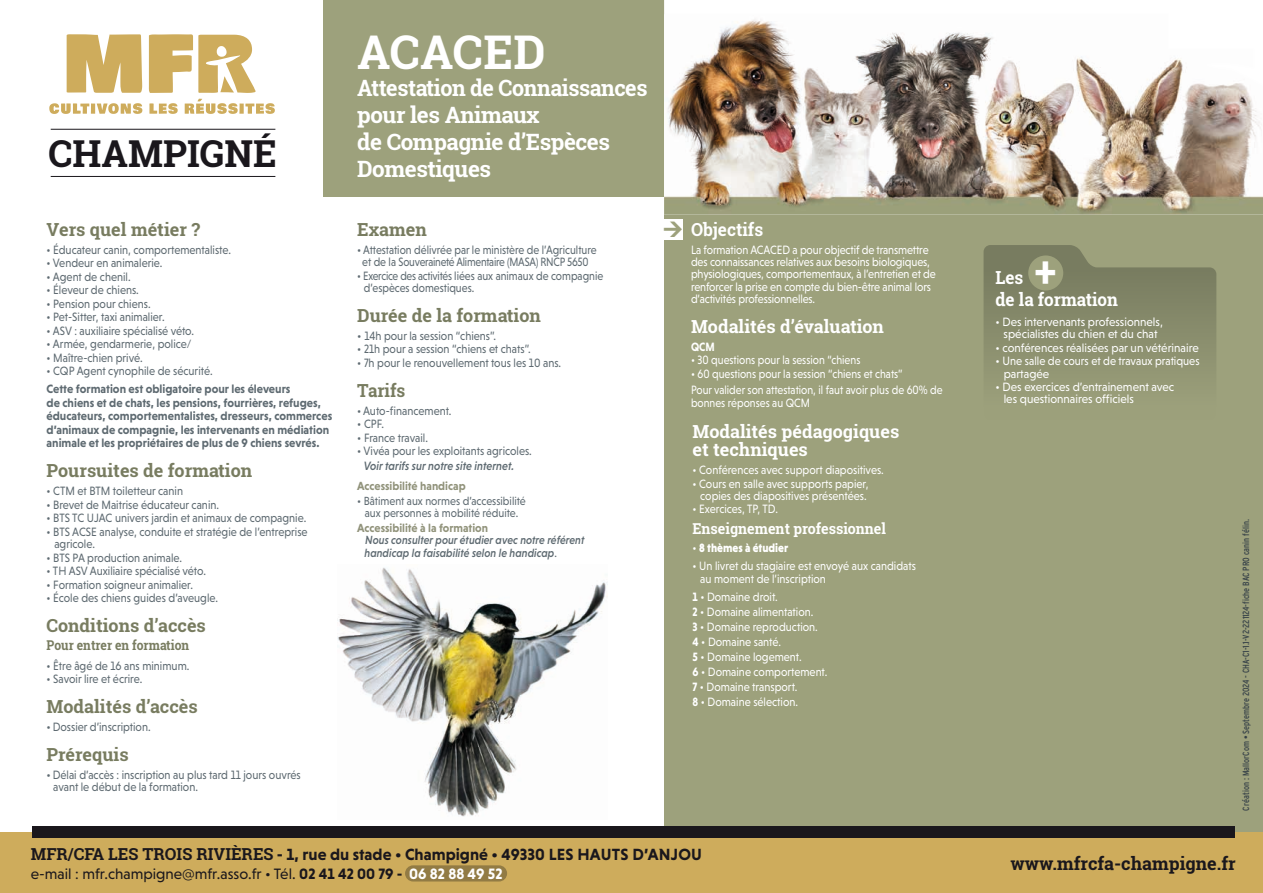
<style>
.page{position:relative;width:1263px;height:893px;background:#fff}
.page>*{position:absolute;margin:0;border:0;box-sizing:border-box;transform-origin:0 0}
.t1{font:700 46.5px "Roboto Slab";letter-spacing:.01em;color:#fff}
.t2{font:700 42px "Roboto Slab";color:#fff;scale:.95 1}
.t3{font:700 37.05px "Roboto Slab";color:#1a171c}
.t4{font:700 22.5px/27px "Roboto Slab";letter-spacing:-.02em;color:#fff;scale:.96 1}
.t5{font:700 18px "Roboto Slab";color:#787c60}
.t6{font:700 18px/18px "Roboto Slab";color:#fff}
.t7{font:700 18px "Roboto Slab";color:#fff;scale:.95 1}
.t8{font:700 18px "Roboto Slab";color:#1a171c}
.t9{font:700 18px "Roboto Slab";color:#787c60;scale:.95 1}
.t10{font:700 16.5px "Niveau Grotesk";color:#1a171c}
.t11{font:15.3px "Niveau Grotesk";color:#1a171c}
.t12{font:700 15px "Roboto Slab";color:#fff;scale:.95 1}
.t13{font:700 13.5px "Roboto Slab";color:#787c60;scale:.9 1}
.t14{font:12.3px/12.3px "Niveau Grotesk";color:#5e6a71;scale:.9 1}
.t15{font:12.3px/15px "Niveau Grotesk";color:#fff;scale:.9 1}
.t16{font:700 12.3px/13.5px "Niveau Grotesk";color:#5e6a71;scale:.95 1}
.t17{font:12.3px/12.3px "Niveau Grotesk";color:#fff;scale:.89 1}
.t18{font:12.3px/12.3px "Niveau Grotesk";color:#fff;scale:.95 1}
.t19{font:12.3px/16.5px "Niveau Grotesk";color:#fff;scale:.87 1}
.t20{font:12.3px/12.3px "Niveau Grotesk";color:#5e6a71;scale:.95 1}
.t21{font:12.3px/12.3px "Niveau Grotesk";color:#5e6a71;scale:.85 1}
.t22{font:italic 500 12.3px "Niveau Grotesk";color:#5e6a71;scale:.9 1}
.t23{font:900 12.3px "Niveau Grotesk";color:#fff;scale:.9 1}
.t24{font:700 12.3px "Niveau Grotesk";color:#fff;scale:.87 1}
.t25{font:italic 500 12px/12.3px "Niveau Grotesk";color:#5e6a71;scale:.9 1}
.t26{font:12px/12.3px "Niveau Grotesk";color:#5e6a71;text-align:center;scale:.9 1}
.t27{font:700 12px "Niveau Grotesk";color:#91937b;scale:.95 1}
.t28{font:9px "Interstate Condensed";color:#354047}
.s1{font-weight:400;font-style:normal}
.s2{font-weight:400}
.s3{font-weight:700}
.s4{font-family:"Roboto Slab"}
.s5{font-weight:700;color:#fff}
</style>
<div class="page">
<div style="left:664px;top:0;width:599px;height:838px;background:#9da17c"></div>
<div style="left:323px;top:0;width:341px;height:196px;background:#9da17c"></div>
<div style="left:0;top:832px;width:1263px;height:61px;background:#ceac5c"></div>
<img style="left:664px;top:0;width:599px;height:215px">
<div style="left:32px;top:827px;width:1202px;height:11px;background:#1a171c"></div>
<svg style="left:49px;top:103px;width:93px;height:11px"></svg>
<svg style="left:149px;top:103px;width:29px;height:11px"></svg>
<svg style="left:185px;top:99px;width:90px;height:15px"></svg>
<svg style="left:67px;top:34px;width:75px;height:59px;background:#d3b56f"></svg>
<svg style="left:149px;top:34px;width:107px;height:59px"></svg>
<hr style="left:51px;top:129px;width:224px;height:1px;background:#1a171c">
<hr style="left:51px;top:176px;width:224px;height:1px;background:#1a171c">
<div style="left:662px;top:219px;width:20px;height:21px;background:#fff"></div>
<svg style="left:983px;top:245px;width:233px;height:126px"></svg>
<div style="left:1028px;top:255px;width:35px;height:35px;background:#9da17c;border-radius:50%"></div>
<div style="left:405px;top:865px;width:102px;height:16px;background:#927b44;border-radius:8px"></div>
<img style="left:337px;top:567px;width:270px;height:250px">
<h3 class="t3" style="left:48px;top:128px;width:230px">CHAMPIGNÉ</h3>
<h3 class="t5" style="left:47px;top:217px;width:155px">Vers quel métier ?</h3>
<p class="t14" style="left:47px;top:243px;width:207px">• Éducateur canin, comportementaliste.</p>
<p class="t14" style="left:47px;top:257px;width:130px">• Vendeur en animalerie.</p>
<p class="t14" style="left:47px;top:270px;width:95px">• Agent de chenil.</p>
<p class="t14" style="left:47px;top:284px;width:104px">• Éleveur de chiens.</p>
<p class="t14" style="left:47px;top:297px;width:117px">• Pension pour chiens.</p>
<p class="t14" style="left:47px;top:311px;width:133px">• Pet-Sitter, taxi animalier.</p>
<p class="t14" style="left:47px;top:324px;width:166px">• ASV : auxiliaire spécialisé véto.</p>
<p class="t14" style="left:47px;top:338px;width:163px">• Armée, gendarmerie, police/</p>
<p class="t14" style="left:47px;top:351px;width:108px">• Maître-chien privé.</p>
<p class="t14" style="left:47px;top:365px;width:186px">• CQP Agent cynophile de sécurité.</p>
<p class="t16" style="left:47px;top:382px;width:302px">Cette formation est obligatoire pour les éleveurs<br>de chiens et de chats, les pensions, fourrières, refuges, éducateurs, comportementalistes, dresseurs, commerces d’animaux de compagnie, les intervenants en médiation animale et les propriétaires de plus de 9 chiens sevrés.</p>
<h3 class="t5" style="left:47px;top:458px;width:207px">Poursuites de formation</h3>
<p class="t14" style="left:47px;top:485px;width:153px">• CTM et BTM toiletteur canin</p>
<p class="t14" style="left:47px;top:498px;width:193px">• Brevet de Maitrise éducateur canin.</p>
<p class="t14" style="left:47px;top:512px;width:290px">• BTS TC UJAC univers jardin et animaux de compagnie.</p>
<p class="t14" style="left:54px;top:525px;width:283px;text-indent:-8px">• BTS ACSE analyse, conduite et stratégie de l’entreprise agricole.</p>
<p class="t14" style="left:47px;top:551px;width:152px">• BTS PA production animale.</p>
<p class="t14" style="left:47px;top:565px;width:179px">• TH ASV Auxiliaire spécialisé véto.</p>
<p class="t14" style="left:47px;top:578px;width:164px">• Formation soigneur animalier.</p>
<p class="t14" style="left:47px;top:592px;width:192px">• École des chiens guides d’aveugle.</p>
<h3 class="t5" style="left:47px;top:613px;width:161px">Conditions d’accès</h3>
<p class="t13" style="left:47px;top:636px;width:160px">Pour entrer en formation</p>
<p class="t14" style="left:47px;top:659px;width:160px">• Être âgé de 16 ans minimum.</p>
<p class="t14" style="left:47px;top:673px;width:108px">• Savoir lire et écrire.</p>
<h3 class="t5" style="left:47px;top:694px;width:153px">Modalités d’accès</h3>
<p class="t20" style="left:47px;top:721px;width:111px">• Dossier d’inscription.</p>
<h3 class="t5" style="left:47px;top:742px;width:84px">Prérequis</h3>
<p class="t20" style="left:53px;top:769px;width:262px;text-indent:-7px">• Délai d’accès : inscription au plus tard 11 jours ouvrés avant le début de la formation.</p>
<h1 class="t1" style="left:357px;top:20px;width:190px">ACACED</h1>
<h3 class="t4" style="left:357px;top:74px;width:304px">Attestation de Connaissances pour les Animaux<br>de Compagnie d’Espèces<br>Domestiques</h3>
<h3 class="t5" style="left:357px;top:217px;width:71px">Examen</h3>
<p class="t14" style="left:357px;top:243px;width:267px;text-align:center">• Attestation délivrée par le ministère de l’Agriculture et de la Souveraineté Alimentaire (MASA) RNCP 5650</p>
<p class="t21" style="left:364px;top:269px;width:283px;text-indent:-7px">• Exercice des activités liées aux animaux de compagnie d’espèces domestiques.</p>
<h3 class="t5" style="left:357px;top:303px;width:185px">Durée de la formation</h3>
<p class="t20" style="left:357px;top:329px;width:148px">• 14h pour la session “chiens”.</p>
<p class="t14" style="left:357px;top:343px;width:194px">• 21h pour a session “chiens et chats”.</p>
<p class="t14" style="left:357px;top:356px;width:228px">• 7h pour le renouvellement tous les 10 ans.</p>
<h3 class="t9" style="left:357px;top:378px;width:52px">Tarifs</h3>
<p class="t14" style="left:357px;top:404px;width:106px">• Auto-financement.</p>
<p class="t14" style="left:357px;top:418px;width:31px">• CPF.</p>
<p class="t14" style="left:357px;top:431px;width:80px">• France travail.</p>
<p class="t14" style="left:357px;top:445px;width:196px">• Vivéa pour les exploitants agricoles.</p>
<p class="t22" style="left:364px;top:459px;width:169px">Voir tarifs sur notre site internet.</p>
<p class="t27" style="left:357px;top:479px;width:116px">Accessibilité handicap</p>
<p class="t26" style="left:357px;top:495px;width:189px">• Bâtiment aux normes d’accessibilité aux personnes à mobilité réduite.</p>
<p class="t27" style="left:357px;top:521px;width:139px">Accessibilité à la formation</p>
<p class="t25" style="left:365px;top:534px;width:246px">Nous consulter pour étudier avec notre référent handicap la faisabilité selon le handicap<span class="s1">.</span></p>
<h3 class="t7" style="left:691px;top:217px;width:77px">Objectifs</h3>
<p class="t17" style="left:691px;top:243px;width:277px">La formation ACACED a pour objectif de transmettre des connaissances relatives aux besoins biologiques, physiologiques, comportementaux, à l’entretien et de renforcer la prise en compte du bien-être animal lors d’activités professionnelles.</p>
<h3 class="t6" style="left:691px;top:317px;width:195px">Modalités d’évaluation</h3>
<p class="t24" style="left:691px;top:340px;width:29px">QCM</p>
<p class="t19" style="left:691px;top:352px;width:196px">• 30 questions pour la session “chiens</p>
<p class="t19" style="left:691px;top:365px;width:291px">• 60 questions pour la session “chiens et chats”<br>Pour valider son attestation, il faut avoir plus de 60% de</p>
<p class="t19" style="left:691px;top:394px;width:138px">bonnes réponses au QCM</p>
<h3 class="t6" style="left:692px;top:422px;width:208px">Modalités pédagogiques et techniques</h3>
<p class="t15" style="left:692px;top:462px;width:214px">• Conférences avec support diapositives.</p>
<p class="t15" style="left:692px;top:477px;width:197px;line-height:12.3px;text-align:center">• Cours en salle avec supports papier, copies des diapositives présentées.</p>
<p class="t15" style="left:692px;top:502px;width:97px">• Exercices, TP, TD.</p>
<p class="t12" style="left:692px;top:519px;width:205px">Enseignement professionnel</p>
<p class="t23" style="left:692px;top:541px;width:108px"><span class="s2">•</span> 8 thèmes à étudier</p>
<p class="t15" style="left:700px;top:560px;width:241px;line-height:12.3px;text-indent:-8px">• Un livret du stagiaire est envoyé aux candidats au moment de l’inscription</p>
<p class="t15" style="left:692px;top:589px;width:151px"><span class="s3">1</span> • Domaine droit.<br><span class="s3">2</span> • Domaine alimentation.<br><span class="s3">3</span> • Domaine reproduction.<br><span class="s3">4</span> • Domaine santé.<br><span class="s3">5</span> • Domaine logement.<br><span class="s3">6</span> • Domaine comportement.<br><span class="s3">7</span> • Domaine transport.<br><span class="s3">8</span> • Domaine sélection.</p>
<h3 class="t10" style="left:31px;top:845px;width:673px"><span class="s4">MFR/CFA LES TROIS RIVIÈRES</span> - 1, rue du stade • Champigné • 49330 LES HAUTS D’ANJOU</h3>
<p class="t11" style="left:31px;top:865px;width:473px">e-mail : mfr.champigne@mfr.asso.fr • Tél. <span class="s3">02 41 42 00 79 -</span> <span class="s5">06 82 88 49 52</span></p>
<h3 class="t7" style="left:995px;top:265px;width:31px">Les</h3>
<h2 class="t2" style="left:1035px;top:243px;width:24px">+</h2>
<h3 class="t7" style="left:995px;top:288px;width:131px">de la formation</h3>
<p class="t18" style="left:995px;top:316px;width:178px;text-align:center">• Des intervenants professionnels, spécialistes du chien et du chat</p>
<p class="t18" style="left:995px;top:341px;width:215px">• conférences réalisées par un vétérinaire</p>
<p class="t18" style="left:1004px;top:355px;width:208px;text-indent:-8px">• Une salle de cours et de travaux pratiques partagée</p>
<p class="t18" style="left:1004px;top:381px;width:181px;text-indent:-8px">• Des exercices d’entrainement avec les questionnaires officiels</p>
<p class="t28" style="left:1241px;top:810px;width:293px;rotate:-90deg">Création : MallorCom • Septembre 2024 - CHA-C1-1.1-V2-221124-fiche BAC PRO canin félin.</p>
<h3 class="t8" style="left:1010px;top:851px;width:227px">www.mfrcfa-champigne.fr</h3>
</div>
